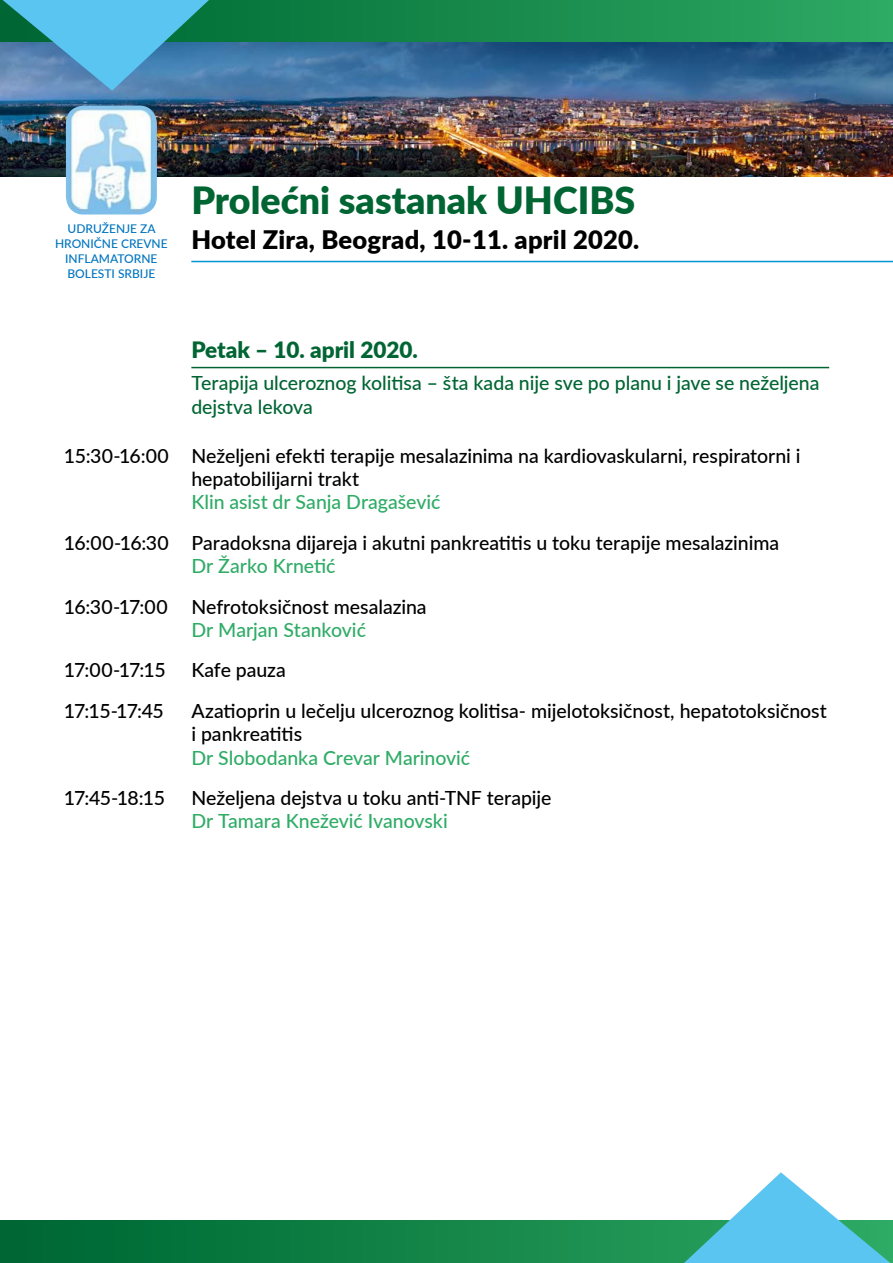
<style>
.page{position:relative;width:893px;height:1263px;background:#fff}
.page>*{position:absolute;margin:0;border:0;box-sizing:border-box;transform-origin:0 0}
.t1{font:900 37.5px "Lato";color:#006533}
.t2{font:900 25.5px "Lato";letter-spacing:.01em;color:#000}
.t3{font:900 22.5px "Lato";color:#006533}
.t4{font:500 19.5px/23.4px "Lato";letter-spacing:-.005em;color:#000}
.t5{font:500 19.5px "Lato";color:#2fac66}
.t6{font:500 19.5px/23.4px "Lato";color:#006533}
.t7{font:500 12px/15px "Lato";color:#0075bf;text-align:center}
</style>
<div class="page">
<svg style="left:0;top:0;width:893px;height:43px;background:#1a8c50"></svg>
<svg style="left:0;top:1220px;width:893px;height:43px;background:#0f7f43"></svg>
<img style="left:0;top:43px;width:893px;height:134px">
<img style="left:66px;top:106px;width:91px;height:108px">
<hr style="left:191px;top:367px;width:638px;height:1px;background:#006533">
<svg style="left:3px;top:0;width:206px;height:91px;background:#4fa2c5"></svg>
<svg style="left:684px;top:1172px;width:206px;height:91px"></svg>
<div style="left:0;top:1242px;width:21px;height:21px;background:#063"></div>
<hr style="left:191px;top:261px;width:702px;height:1px;background:#0093d6">
<p class="t7" style="left:55px;top:221px;width:114px">UDRUŽENJE ZA<br>HRONIČNE CREVNE<br>INFLAMATORNE<br>BOLESTI SRBIJE</p>
<h1 class="t1" style="left:191px;top:172px;width:445px">Prolećni sastanak UHCIBS</h1>
<h2 class="t2" style="left:191px;top:221px;width:449px">Hotel Zira, Beograd, 10-11. april 2020.</h2>
<p class="t3" style="left:191px;top:333px;width:228px">Petak – 10. april 2020.</p>
<p class="t6" style="left:191px;top:371px;width:630px">Terapija ulceroznog kolitisa – šta kada nije sve po planu i jave se neželjena dejstva lekova</p>
<p class="t4" style="left:191px;top:443px;width:611px;text-indent:-128px">15:30-16:00 Neželjeni efekti terapije mesalazinima na kardiovaskularni, respiratorni i hepatobilijarni trakt</p>
<p class="t5" style="left:191px;top:488px;width:251px">Klin asist dr Sanja Dragašević</p>
<p class="t4" style="left:64px;top:530px;width:717px">16:00-16:30 Paradoksna dijareja i akutni pankreatitis u toku terapije mesalazinima</p>
<p class="t5" style="left:191px;top:552px;width:146px">Dr Žarko Krnetić</p>
<p class="t4" style="left:64px;top:594px;width:364px">16:30-17:00 Nefrotoksičnost mesalazina</p>
<p class="t5" style="left:191px;top:616px;width:176px">Dr Marjan Stanković</p>
<p class="t4" style="left:64px;top:658px;width:103px">17:00-17:15</p>
<p class="t4" style="left:191px;top:658px;width:96px">Kafe pauza</p>
<p class="t4" style="left:64px;top:698px;width:102px">17:15-17:45</p>
<p class="t4" style="left:191px;top:698px;width:637px">Azatioprin u lečelju ulceroznog kolitisa- mijelotoksičnost, hepatotoksičnost i pankreatitis</p>
<p class="t5" style="left:191px;top:743px;width:280px">Dr Slobodanka Crevar Marinović</p>
<p class="t4" style="left:64px;top:785px;width:103px">17:45-18:15</p>
<p class="t4" style="left:191px;top:785px;width:362px">Neželjena dejstva u toku anti-TNF terapije</p>
<p class="t5" style="left:191px;top:807px;width:258px">Dr Tamara Knežević Ivanovski</p>
</div>
